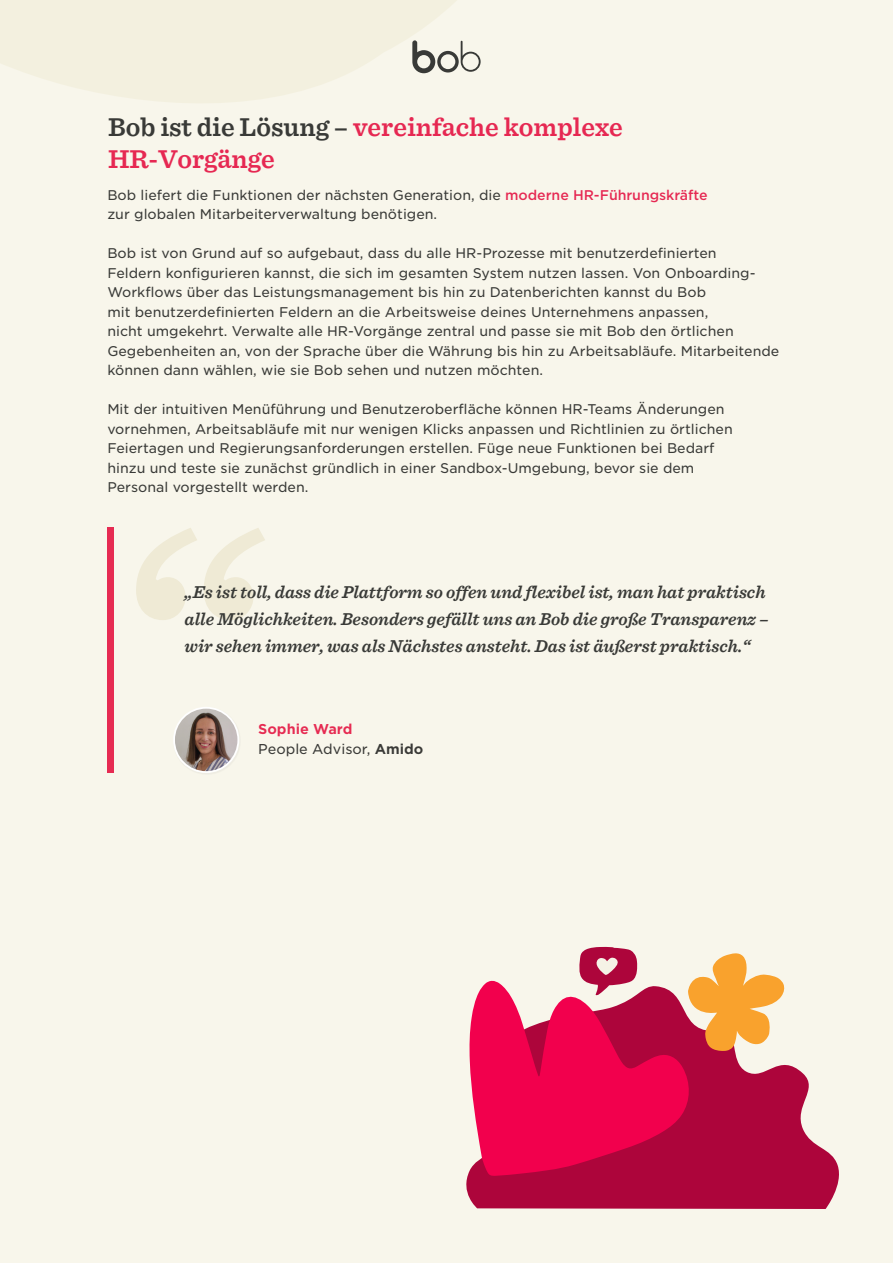
<style>
.page{position:relative;width:893px;height:1263px;background:#f8f6eb}
.page>*{position:absolute;margin:0;border:0;box-sizing:border-box;transform-origin:0 0}
.running{font:600 27px/32.4px "Sentinel";color:#e62852}
.running-2{font:italic 600 18px/27px "Sentinel";color:#393a37}
.running-3{font:13.65px "Gotham S Sm";color:#3a3a37}
.running-4{font:700 13.65px "Gotham S Sm";color:#e62b52}
.running-5{font:13.5px/19.5px "Gotham S Sm";color:#393a37}
.s1{color:#393a37}
.s2{font-weight:500;color:#e62852}
.s3{font-weight:700}
</style>
<div class="page">
<svg style="left:0;top:0;width:456px;height:103px;fill:#f3f0df"></svg>
<svg style="left:466px;top:1065px;width:373px;height:144px;fill:#ad053b"></svg>
<svg style="left:469px;top:947px;width:316px;height:229px"></svg>
<svg style="left:412px;top:40px;width:69px;height:33px"></svg>
<svg style="left:136px;top:528px;width:129px;height:92px"></svg>
<img style="left:176px;top:710px;width:60px;height:60px">
<div style="left:173px;top:707px;width:66px;height:66px;border:2px solid #fff;border-radius:50%"></div>
<div style="left:107px;top:528px;width:6px;height:245px;background:#e62b52"></div>
<p class="running" style="left:108px;top:109px;width:516px"><span class="s1">Bob ist die Lösung –</span> vereinfache komplexe<br>HR-Vorgänge</p>
<p class="running-5" style="left:107px;top:185px;width:602px">Bob liefert die Funktionen der nächsten Generation, die <span class="s2">moderne HR-Führungskräfte </span>zur globalen Mitarbeiterverwaltung benötigen.</p>
<p class="running-5" style="left:107px;top:243px;width:611px">Bob ist von Grund auf so aufgebaut, dass du alle HR-Prozesse mit benutzerdefinierten</p>
<p class="running-5" style="left:107px;top:282px;width:600px">Workflows über das Leistungsmanagement bis hin zu Datenberichten kannst du Bob</p>
<p class="running-5" style="left:107px;top:263px;width:650px">Feldern konfigurieren kannst, die sich im gesamten System nutzen lassen. Von Onboarding-</p>
<p class="running-5" style="left:107px;top:302px;width:673px">mit benutzerdefinierten Feldern an die Arbeitsweise deines Unternehmens anpassen,<br>nicht umgekehrt. Verwalte alle HR-Vorgänge zentral und passe sie mit Bob den örtlichen Gegebenheiten an, von der Sprache über die Währung bis hin zu Arbeitsabläufe. Mitarbeitende können dann wählen, wie sie Bob sehen und nutzen möchten.</p>
<p class="running-5" style="left:107px;top:399px;width:627px">Mit der intuitiven Menüführung und Benutzeroberfläche können HR-Teams Änderungen vornehmen, Arbeitsabläufe mit nur wenigen Klicks anpassen und Richtlinien zu örtlichen Feiertagen und Regierungsanforderungen erstellen. Füge neue Funktionen bei Bedarf hinzu und teste sie zunächst gründlich in einer Sandbox-Umgebung, bevor sie dem Personal vorgestellt werden.</p>
<p class="running-2" style="left:185px;top:577px;width:585px">„Es ist toll, dass die Plattform so offen undflexibel ist, man hat praktisch alle Möglichkeiten. Besonders gefällt uns an Bob die große Transparenz – wir sehen immer, was als Nächstes ansteht. Das ist äußerst praktisch ”.</p>
<p class="running-4" style="left:258px;top:720px;width:96px">Sophie Ward</p>
<p class="running-3" style="left:258px;top:740px;width:167px">People Advisor, <span class="s3">Amido</span></p>
</div>
